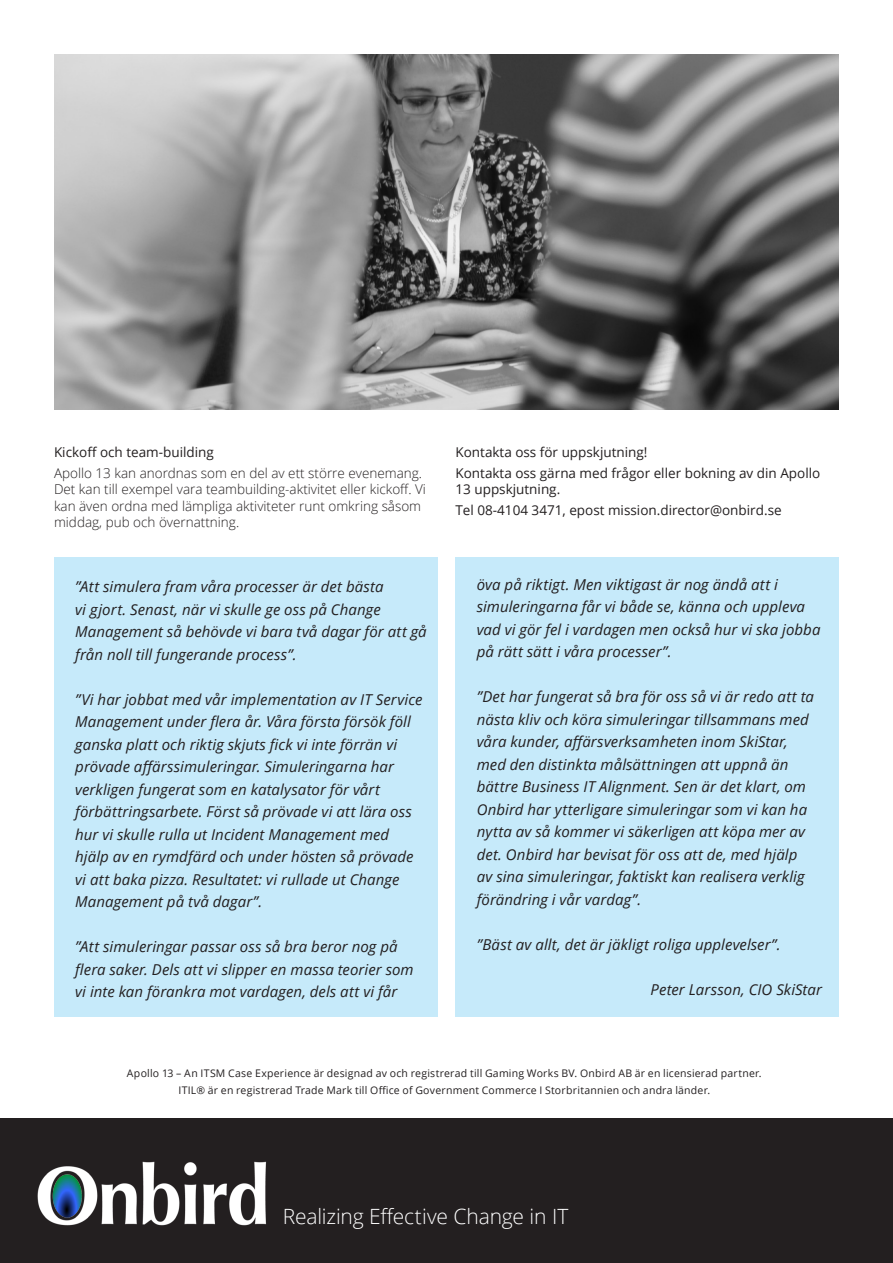
<style>
.page{position:relative;width:893px;height:1263px;background:#fff}
.page>*{position:absolute;margin:0;border:0;box-sizing:border-box;transform-origin:0 0}
.Underrubrik{font:300 21px "Open Sans";letter-spacing:-.01em;color:#fff}
.t1{font:italic 15px/22.5px "Open Sans";letter-spacing:.005em;color:#231f20}
.t2{font:300 13.5px/16.5px "Open Sans";color:#231f20}
.t3{font:13.5px/16.5px "Open Sans";color:#231f20}
.Underrubrik-2{font:10.5px "Open Sans";letter-spacing:.02em;color:#231f20}
</style>
<div class="page">
<div style="left:0;top:1118px;width:893px;height:145px;background:#231f20"></div>
<img style="left:37px;top:1161px;width:230px;height:65px">
<img style="left:54px;top:54px;width:785px;height:356px">
<div style="left:54px;top:557px;width:383px;height:459px;background:#c6eafa"></div>
<div style="left:455px;top:557px;width:384px;height:459px;background:#c6eafa"></div>
<p class="t3" style="left:54px;top:443px;width:161px">Kickoff och team-building</p>
<p class="t2" style="left:54px;top:464px;width:373px">Apollo 13 kan anordnas som en del av ett större evenemang.<br>Det kan till exempel vara teambuilding-aktivitet eller kickoff. Vi kan även ordna med lämpliga aktiviteter runt omkring såsom middag, pub och övernattning.</p>
<p class="t1" style="left:75px;top:575px;width:353px">”Att simulera fram våra processer är det bästa<br>vi gjort. Senast, när vi skulle ge oss på Change Management så behövde vi bara två dagar för att gå från noll till fungerande process”.</p>
<p class="t1" style="left:75px;top:687px;width:349px">”Vi har jobbat med vår implementation av IT Service Management under flera år. Våra första försök föll ganska platt och riktig skjuts fick vi inte förrän vi prövade affärssimuleringar. Simuleringarna har verkligen fungerat som en katalysator för vårt förbättringsarbete. Först så prövade vi att lära oss hur vi skulle rulla ut Incident Management med hjälp av en rymdfärd och under hösten så prövade vi att baka pizza. Resultatet: vi rullade ut Change Management på två dagar”.</p>
<p class="t1" style="left:75px;top:935px;width:340px">”Att simuleringar passar oss så bra beror nog på flera saker. Dels att vi slipper en massa teorier som vi inte kan förankra mot vardagen, dels att vi får</p>
<p class="t3" style="left:455px;top:443px;width:193px">Kontakta oss för uppskjutning!</p>
<p class="t3" style="left:455px;top:464px;width:366px">Kontakta oss gärna med frågor eller bokning av din Apollo<br>13 uppskjutning.</p>
<p class="t3" style="left:455px;top:501px;width:328px">Tel 08-4104 3471, epost mission.director@onbird.se</p>
<p class="t1" style="left:477px;top:573px;width:345px">öva på riktigt. Men viktigast är nog ändå att i simuleringarna får vi både se, känna och uppleva vad vi gör fel i vardagen men också hur vi ska jobba på rätt sätt i våra processer”.</p>
<p class="t1" style="left:477px;top:685px;width:339px">”Det har fungerat så bra för oss så vi är redo att ta nästa kliv och köra simuleringar tillsammans med våra kunder, affärsverksamheten inom SkiStar, med den distinkta målsättningen att uppnå än bättre Business IT Alignment. Sen är det klart, om Onbird har ytterligare simuleringar som vi kan ha nytta av så kommer vi säkerligen att köpa mer av det. Onbird har bevisat för oss att de, med hjälp av sina simuleringar, faktiskt kan realisera verklig förändring i vår vardag”.</p>
<p class="t1" style="left:477px;top:933px;width:305px">”Bäst av allt, det är jäkligt roliga upplevelser”.</p>
<p class="t1" style="left:651px;top:978px;width:173px">Peter Larsson, CIO SkiStar</p>
<p class="Underrubrik-2" style="left:127px;top:1066px;width:636px">Apollo 13 – An ITSM Case Experience är designad av och registrerad till Gaming Works BV. Onbird AB är en licensierad partner.</p>
<p class="Underrubrik-2" style="left:178px;top:1083px;width:533px">ITIL® är en registrerad Trade Mark till Office of Government Commerce I Storbritannien och andra länder.</p>
<p class="Underrubrik" style="left:283px;top:1202px;width:287px">Realizing Effective Change in IT</p>
</div>
